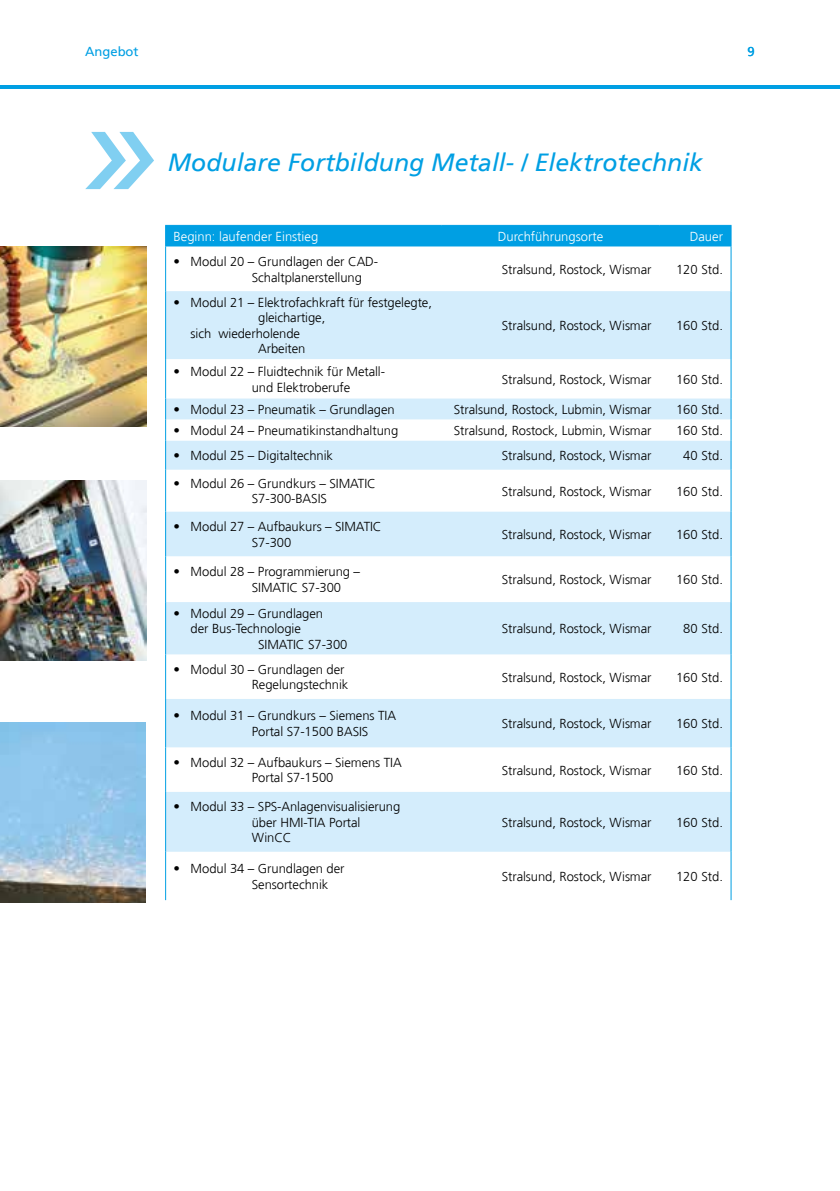
<style>
.page{position:relative;width:840px;height:1191px;background:#fff}
.page>*{position:absolute;margin:0;border:0;box-sizing:border-box;transform-origin:0 0}
.t1{font:italic 24.8px "Frutiger";color:#009fe3}
.t2{font:300 13px/15.6px "Frutiger";letter-spacing:-.005em;color:#000}
.t3{font:300 13px "Frutiger";color:#fff}
.t4{font:13px "Frutiger";color:#009fe3}
</style>
<div class="page">
<hr style="left:0;top:85px;width:839px;height:4px;background:#009fe3">
<svg style="left:85px;top:132px;width:69px;height:57px"></svg>
<img style="left:0;top:247px;width:146px;height:179px">
<img style="left:0;top:481px;width:146px;height:179px">
<img style="left:0;top:722px;width:145px;height:180px">
<div style="left:166px;top:291px;width:564px;height:68px;background:#d4edfc"></div>
<svg style="left:166px;top:470px;width:564px;height:381px;fill:#d4edfc"></svg>
<div style="left:165px;top:225px;width:566px;height:21px;background:#009fe3"></div>
<hr style="left:165px;top:246px;width:1px;height:45px;background:#009fe3">
<hr style="left:730px;top:246px;width:1px;height:45px;background:#009fe3">
<hr style="left:165px;top:291px;width:1px;height:68px;background:#009fe3">
<hr style="left:730px;top:291px;width:1px;height:68px;background:#009fe3">
<hr style="left:165px;top:359px;width:1px;height:39px;background:#009fe3">
<hr style="left:730px;top:359px;width:1px;height:39px;background:#009fe3">
<svg style="left:165px;top:398px;width:566px;height:72px"></svg>
<hr style="left:165px;top:470px;width:1px;height:42px;background:#009fe3">
<hr style="left:730px;top:470px;width:1px;height:42px;background:#009fe3">
<hr style="left:165px;top:512px;width:1px;height:44px;background:#009fe3">
<hr style="left:730px;top:512px;width:1px;height:44px;background:#009fe3">
<hr style="left:165px;top:556px;width:1px;height:46px;background:#009fe3">
<hr style="left:730px;top:556px;width:1px;height:46px;background:#009fe3">
<hr style="left:165px;top:602px;width:1px;height:52px;background:#009fe3">
<hr style="left:730px;top:602px;width:1px;height:52px;background:#009fe3">
<hr style="left:165px;top:654px;width:1px;height:45px;background:#009fe3">
<hr style="left:730px;top:654px;width:1px;height:45px;background:#009fe3">
<hr style="left:165px;top:699px;width:1px;height:48px;background:#009fe3">
<hr style="left:730px;top:699px;width:1px;height:48px;background:#009fe3">
<hr style="left:165px;top:747px;width:1px;height:45px;background:#009fe3">
<hr style="left:730px;top:747px;width:1px;height:45px;background:#009fe3">
<hr style="left:165px;top:792px;width:1px;height:59px;background:#009fe3">
<hr style="left:730px;top:792px;width:1px;height:59px;background:#009fe3">
<hr style="left:165px;top:851px;width:1px;height:49px;background:#009fe3">
<hr style="left:730px;top:851px;width:1px;height:49px;background:#009fe3">
<p class="t4" style="left:85px;top:44px;width:55px">Angebot</p>
<p class="t4" style="left:747px;top:44px;width:9px">9</p>
<h1 class="t1" style="left:168px;top:147px;width:536px">Modulare Fortbildung Metall- / Elektrotechnik</h1>
<p class="t3" style="left:173px;top:229px;width:146px">Beginn: laufender Einstieg</p>
<p class="t3" style="left:497px;top:229px;width:107px">Durchführungsorte</p>
<p class="t3" style="left:689px;top:229px;width:35px">Dauer</p>
<p class="t2" style="left:252px;top:254px;width:128px;text-indent:-78px">• Modul 20 – Grundlagen der CAD-<br>Schaltplanerstellung</p>
<p class="t2" style="left:501px;top:262px;width:151px">Stralsund, Rostock, Wismar</p>
<p class="t2" style="left:675px;top:262px;width:48px">120 Std.</p>
<p class="t2" style="left:173px;top:294px;width:260px">• Modul 21 – Elektrofachkraft für festgelegte,</p>
<p class="t2" style="left:258px;top:310px;width:69px">gleichartige,</p>
<p class="t2" style="left:190px;top:326px;width:111px">sich wiederholende</p>
<p class="t2" style="left:258px;top:341px;width:49px">Arbeiten</p>
<p class="t2" style="left:501px;top:318px;width:151px">Stralsund, Rostock, Wismar</p>
<p class="t2" style="left:675px;top:318px;width:48px">160 Std.</p>
<p class="t2" style="left:252px;top:364px;width:135px;text-indent:-78px">• Modul 22 – Fluidtechnik für Metall&shy;und Elektroberufe</p>
<p class="t2" style="left:501px;top:371px;width:151px">Stralsund, Rostock, Wismar</p>
<p class="t2" style="left:675px;top:371px;width:48px">160 Std.</p>
<p class="t2" style="left:173px;top:402px;width:222px">• Modul 23 – Pneumatik – Grundlagen</p>
<p class="t2" style="left:453px;top:402px;width:199px">Stralsund, Rostock, Lubmin, Wismar</p>
<p class="t2" style="left:675px;top:402px;width:48px">160 Std.</p>
<p class="t2" style="left:173px;top:423px;width:226px">• Modul 24 – Pneumatikinstandhaltung</p>
<p class="t2" style="left:453px;top:423px;width:199px">Stralsund, Rostock, Lubmin, Wismar</p>
<p class="t2" style="left:675px;top:423px;width:48px">160 Std.</p>
<p class="t2" style="left:173px;top:448px;width:161px">• Modul 25 – Digitaltechnik</p>
<p class="t2" style="left:501px;top:448px;width:151px">Stralsund, Rostock, Wismar</p>
<p class="t2" style="left:683px;top:448px;width:41px">40 Std.</p>
<p class="t2" style="left:252px;top:476px;width:125px;text-indent:-78px">• Modul 26 – Grundkurs – SIMATIC<br>S7-300-BASIS</p>
<p class="t2" style="left:501px;top:483px;width:151px">Stralsund, Rostock, Wismar</p>
<p class="t2" style="left:675px;top:483px;width:48px">160 Std.</p>
<p class="t2" style="left:252px;top:519px;width:131px;text-indent:-78px">• Modul 27 – Aufbaukurs – SIMATIC<br>S7-300</p>
<p class="t2" style="left:501px;top:527px;width:151px">Stralsund, Rostock, Wismar</p>
<p class="t2" style="left:675px;top:527px;width:48px">160 Std.</p>
<p class="t2" style="left:252px;top:564px;width:110px;text-indent:-78px">• Modul 28 – Programmierung –<br>SIMATIC S7-300</p>
<p class="t2" style="left:501px;top:572px;width:151px">Stralsund, Rostock, Wismar</p>
<p class="t2" style="left:675px;top:572px;width:48px">160 Std.</p>
<p class="t2" style="left:173px;top:605px;width:151px">• Modul 29 – Grundlagen</p>
<p class="t2" style="left:190px;top:621px;width:112px">der Bus-Technologie</p>
<p class="t2" style="left:258px;top:636px;width:91px">SIMATIC S7-300</p>
<p class="t2" style="left:501px;top:621px;width:151px">Stralsund, Rostock, Wismar</p>
<p class="t2" style="left:683px;top:621px;width:41px">80 Std.</p>
<p class="t2" style="left:173px;top:661px;width:176px;text-align:right">• Modul 30 – Grundlagen der<br>Regelungstechnik</p>
<p class="t2" style="left:501px;top:669px;width:151px">Stralsund, Rostock, Wismar</p>
<p class="t2" style="left:675px;top:669px;width:48px">160 Std.</p>
<p class="t2" style="left:252px;top:708px;width:146px;text-indent:-78px">• Modul 31 – Grundkurs – Siemens TIA<br>Portal S7-1500 BASIS</p>
<p class="t2" style="left:501px;top:716px;width:151px">Stralsund, Rostock, Wismar</p>
<p class="t2" style="left:675px;top:716px;width:48px">160 Std.</p>
<p class="t2" style="left:252px;top:754px;width:151px;text-indent:-78px">• Modul 32 – Aufbaukurs – Siemens TIA<br>Portal S7-1500</p>
<p class="t2" style="left:501px;top:762px;width:151px">Stralsund, Rostock, Wismar</p>
<p class="t2" style="left:675px;top:762px;width:48px">160 Std.</p>
<p class="t2" style="left:252px;top:799px;width:150px;text-indent:-78px">• Modul 33 – SPS-Anlagenvisualisierung über HMI-TIA Portal<br>WinCC</p>
<p class="t2" style="left:501px;top:814px;width:151px">Stralsund, Rostock, Wismar</p>
<p class="t2" style="left:675px;top:814px;width:48px">160 Std.</p>
<p class="t2" style="left:252px;top:861px;width:94px;text-indent:-78px">• Modul 34 – Grundlagen der<br>Sensortechnik</p>
<p class="t2" style="left:501px;top:868px;width:151px">Stralsund, Rostock, Wismar</p>
<p class="t2" style="left:675px;top:868px;width:48px">120 Std.</p>
</div>
